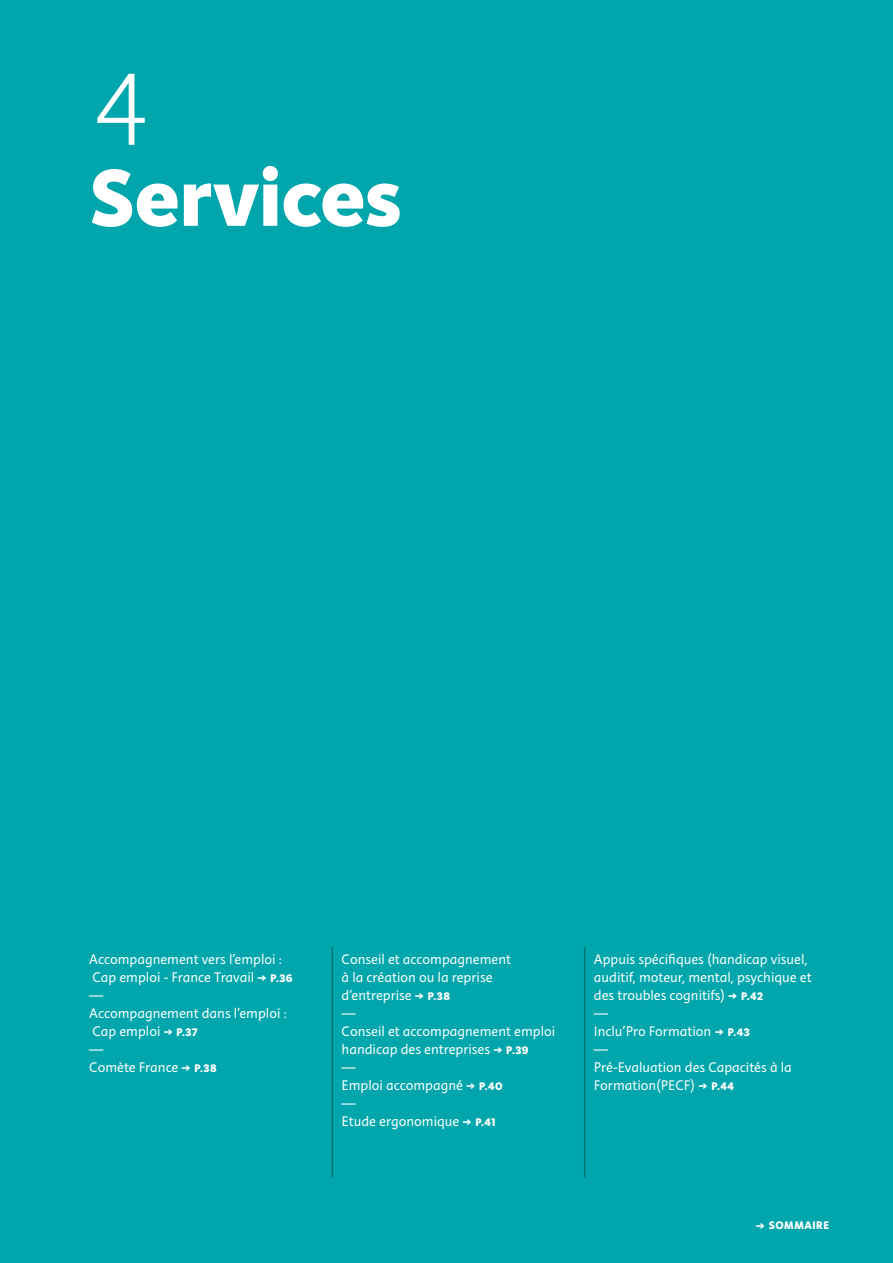
<style>
.page{position:relative;width:893px;height:1263px;background:#00a6ab}
.page>*{position:absolute;margin:0;border:0;box-sizing:border-box;transform-origin:0 0}
.t1{font:105px "Instant 2 Quick";color:#fff}
.t2{font:800 82.5px "Instant 5";color:#fff}
.t3{font:14.25px/18px "Instant 3";color:#fff}
.t4{font:800 11.25px "Instant 5";letter-spacing:.05em;color:#fff}
.s1{font-family:"Instant 5";font-weight:800;font-size:11.25px}
</style>
<div class="page">
<hr style="left:332px;top:947px;width:1px;height:231px;background:#007577">
<hr style="left:584px;top:947px;width:1px;height:231px;background:#007577">
<h1 class="t1" style="left:89px;top:45px;width:65px">4</h1>
<h2 class="t2" style="left:89px;top:139px;width:313px">Services</h2>
<p class="t3" style="left:89px;top:950px;width:205px">Accompagnement vers l'emploi :<br>Cap emploi - France Travail <span class="s1">→ P.36 </span>—<br>Accompagnement dans l'emploi :<br>Cap emploi <span class="s1">→ P.37<br></span>—<br>Comète France <span class="s1">→ P.38</span></p>
<p class="t3" style="left:342px;top:950px;width:215px">Conseil et accompagnement<br>à la création ou la reprise d’entreprise <span class="s1">→ P.38<br></span>—<br>Conseil et accompagnement emploi handicap des entreprises <span class="s1">→ P.39<br></span>—<br>Emploi accompagné <span class="s1">→ P.40<br></span>—<br>Etude ergonomique <span class="s1">→ P.41</span></p>
<p class="t3" style="left:594px;top:950px;width:219px">Appuis spécifiques (handicap visuel, auditif, moteur, mental, psychique et des troubles cognitifs) <span class="s1">→ P.42<br></span>—<br>Inclu'Pro Formation <span class="s1">→ P.43<br></span>—<br>Pré-Evaluation des Capacités à la<br>Formation(PECF) <span class="s1">→ P.44</span></p>
<p class="t4" style="left:756px;top:1217px;width:75px">→ SOMMAIRE</p>
</div>
